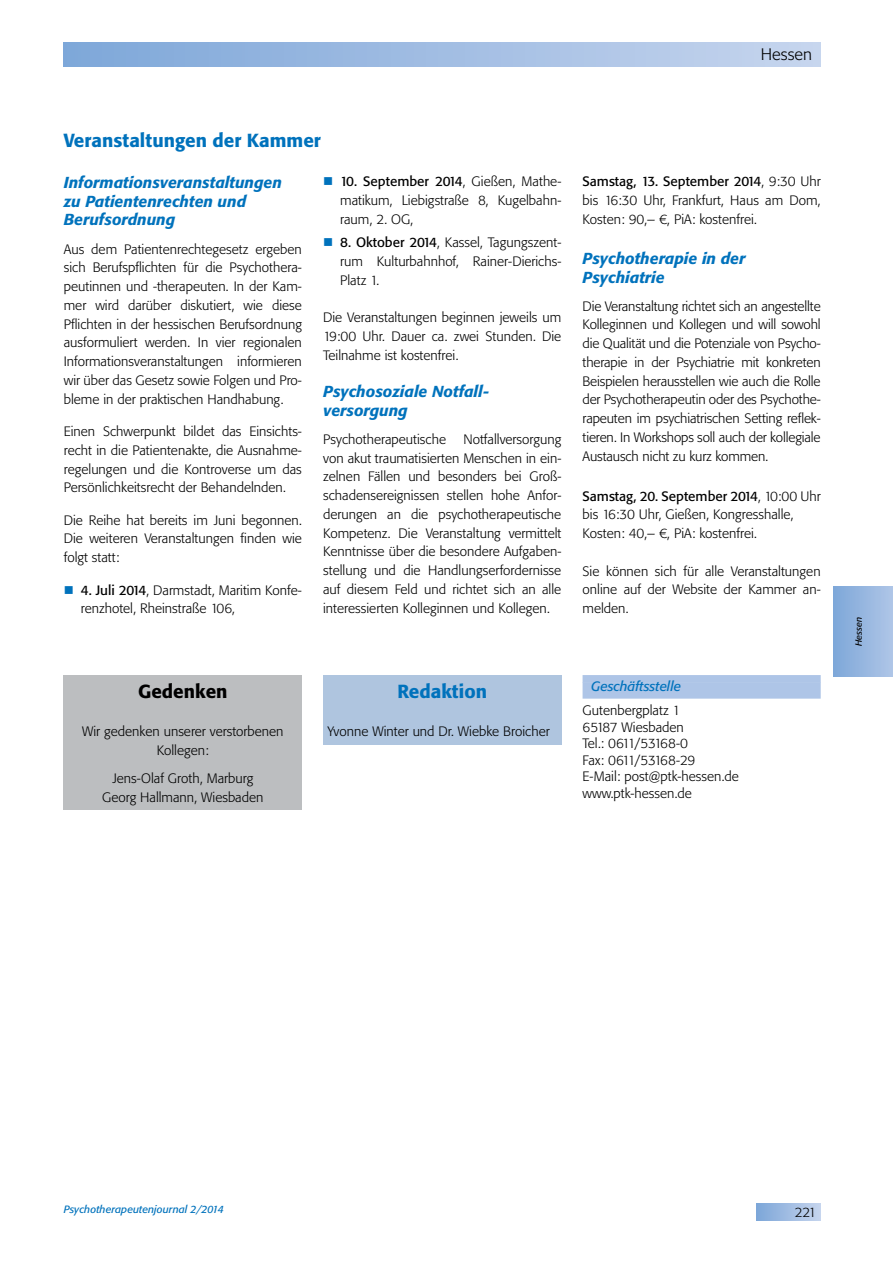
<style>
.page{position:relative;width:893px;height:1263px;background:#fff}
.page>*{position:absolute;margin:0;border:0;box-sizing:border-box;transform-origin:0 0}
.t1{font:500 18.75px "Tn T Form BSK";color:#0072bc}
.t2{font:500 18.75px "Tn T Form BSK";color:#000}
.t3{font:300 16.5px "Tn T Form BSK";color:#000}
.t4{font:italic 500 15.75px/18.8px "Tn T Form BSK";color:#0072bc}
.t5{font:300 13.5px/18.8px "Tn T Form BSK";color:#000;text-align:justify}
.t6{font:italic 13.5px "Tn T Form BSK";color:#0072bc}
.t7{font:italic 10.5px "Tn T Form BSK";color:#0072bc}
.t8{font:italic 9px "Tn T Form BSK";color:#000}
.s1{font-weight:400}
</style>
<div class="page">
<div style="left:64px;top:43px;width:757px;height:24px;background:linear-gradient(to right,#7da7d8,#c6d5ee)"></div>
<div style="left:757px;top:1203px;width:64px;height:17px;background:linear-gradient(to right,#7da7d8,#c5d4ed)"></div>
<div style="left:833px;top:586px;width:60px;height:91px;background:linear-gradient(to right,#7da7d9,#aec5e7)"></div>
<div style="left:323px;top:675px;width:238px;height:69px;background:#afc5df"></div>
<div style="left:64px;top:675px;width:238px;height:135px;background:#bcbec0"></div>
<div style="left:583px;top:675px;width:238px;height:7px;background:#aec5e7"></div>
<div style="left:583px;top:682px;width:238px;height:17px;background:#aec5e7"></div>
<p class="t3" style="left:761px;top:44px;width:53px">Hessen</p>
<h1 class="t1" style="left:64px;top:129px;width:259px">Veranstaltungen der Kammer</h1>
<p class="t4" style="left:64px;top:173px;width:220px">Informationsveranstaltungen zu Patientenrechten und<br>Berufsordnung</p>
<p class="t5" style="left:64px;top:240px;width:240px">Aus dem Patientenrechtegesetz ergeben sich Berufspflichten für die Psychothera&shy;peutinnen und -therapeuten. In der Kam&shy;mer wird darüber diskutiert, wie diese Pflichten in der hessischen Berufsordnung ausformuliert werden. In vier regionalen Informationsveranstaltungen informieren wir über das Gesetz sowie Folgen und Pro&shy;bleme in der praktischen Handhabung.</p>
<p class="t5" style="left:64px;top:422px;width:240px">Einen Schwerpunkt bildet das Einsichts&shy;recht in die Patientenakte, die Ausnahme&shy;regelungen und die Kontroverse um das Persönlichkeitsrecht der Behandelnden.</p>
<p class="t5" style="left:64px;top:511px;width:240px">Die Reihe hat bereits im Juni begonnen.<br>Die weiteren Veranstaltungen finden wie folgt statt:</p>
<p class="t5" style="left:81px;top:580px;width:223px"><span class="s1">4. Juli 2014</span>, Darmstadt, Maritim Konfe&shy;renzhotel, Rheinstraße 106,</p>
<p class="t5" style="left:340px;top:172px;width:223px"><span class="s1">10. September 2014</span>, Gießen, Mathe&shy;matikum, Liebigstraße 8, Kugelbahn&shy;raum, 2. OG,</p>
<p class="t5" style="left:340px;top:233px;width:223px"><span class="s1">8. Oktober 2014</span>, Kassel, Tagungszent&shy;rum Kulturbahnhof, Rainer-Dierichs-Platz 1.</p>
<p class="t5" style="left:323px;top:308px;width:240px">Die Veranstaltungen beginnen jeweils um 19:00 Uhr. Dauer ca. zwei Stunden. Die Teilnahme ist kostenfrei.</p>
<p class="t4" style="left:323px;top:382px;width:167px">Psychosoziale Notfall&shy;versorgung</p>
<p class="t5" style="left:323px;top:430px;width:124px">Psychotherapeutische</p>
<p class="t5" style="left:323px;top:430px;width:240px;text-indent:140px">Notfallversorgung von akut traumatisierten Menschen in ein&shy;zelnen Fällen und besonders bei Groß&shy;schadensereignissen stellen hohe Anfor&shy;derungen an die psychotherapeutische Kompetenz. Die Veranstaltung vermittelt Kenntnisse über die besondere Aufgaben&shy;stellung und die Handlungserfordernisse auf diesem Feld und richtet sich an alle interessierten Kolleginnen und Kollegen.</p>
<p class="t5" style="left:583px;top:172px;width:240px"><span class="s1">Samstag, 13. September 2014</span>, 9:30 Uhr bis 16:30 Uhr, Frankfurt, Haus am Dom, Kosten: 90,– €, PiA: kostenfrei.</p>
<p class="t4" style="left:583px;top:249px;width:164px">Psychotherapie in der<br>Psychiatrie</p>
<p class="t5" style="left:583px;top:297px;width:240px">Die Veranstaltung richtet sich an angestellte Kolleginnen und Kollegen und will sowohl die Qualität und die Potenziale von Psycho&shy;therapie in der Psychiatrie mit konkreten Beispielen herausstellen wie auch die Rolle der Psychotherapeutin oder des Psychothe&shy;rapeuten im psychiatrischen Setting reflek&shy;tieren. In Workshops soll auch der kollegiale Austausch nicht zu kurz kommen.</p>
<p class="t5" style="left:583px;top:487px;width:240px;text-align:left"><span class="s1">Samstag, 20. September 2014</span>, 10:00 Uhr bis 16:30 Uhr, Gießen, Kongresshalle,<br>Kosten: 40,– €, PiA: kostenfrei.</p>
<p class="t5" style="left:583px;top:562px;width:240px">Sie können sich für alle Veranstaltungen online auf der Website der Kammer an&shy;melden.</p>
<h1 class="t2" style="left:138px;top:680px;width:91px">Gedenken</h1>
<p class="t5" style="left:82px;top:722px;width:203px;text-align:center">Wir gedenken unserer verstorbenen<br>Kollegen:</p>
<p class="t5" style="left:102px;top:769px;width:163px;text-align:center">Jens-Olaf Groth, Marburg<br>Georg Hallmann, Wiesbaden</p>
<h1 class="t1" style="left:397px;top:680px;width:91px">Redaktion</h1>
<p class="t5" style="left:327px;top:722px;width:224px">Yvonne Winter und Dr. Wiebke Broicher</p>
<p class="t6" style="left:591px;top:678px;width:91px">Geschäftsstelle</p>
<p class="t5" style="left:583px;top:702px;width:158px;line-height:16.5px;text-align:left">Gutenbergplatz 1<br>65187 Wiesbaden<br>Tel.: 0611/53168-0<br>Fax: 0611/53168-29<br>E-Mail: post@ptk-hessen.de www.ptk-hessen.de</p>
<p class="t8" style="left:853px;top:646px;width:31px;rotate:-90deg">Hessen</p>
<p class="t7" style="left:64px;top:1203px;width:162px">Psychotherapeutenjournal 2/2014</p>
<p class="t5" style="left:795px;top:1202px;width:23px">221</p>
</div>
